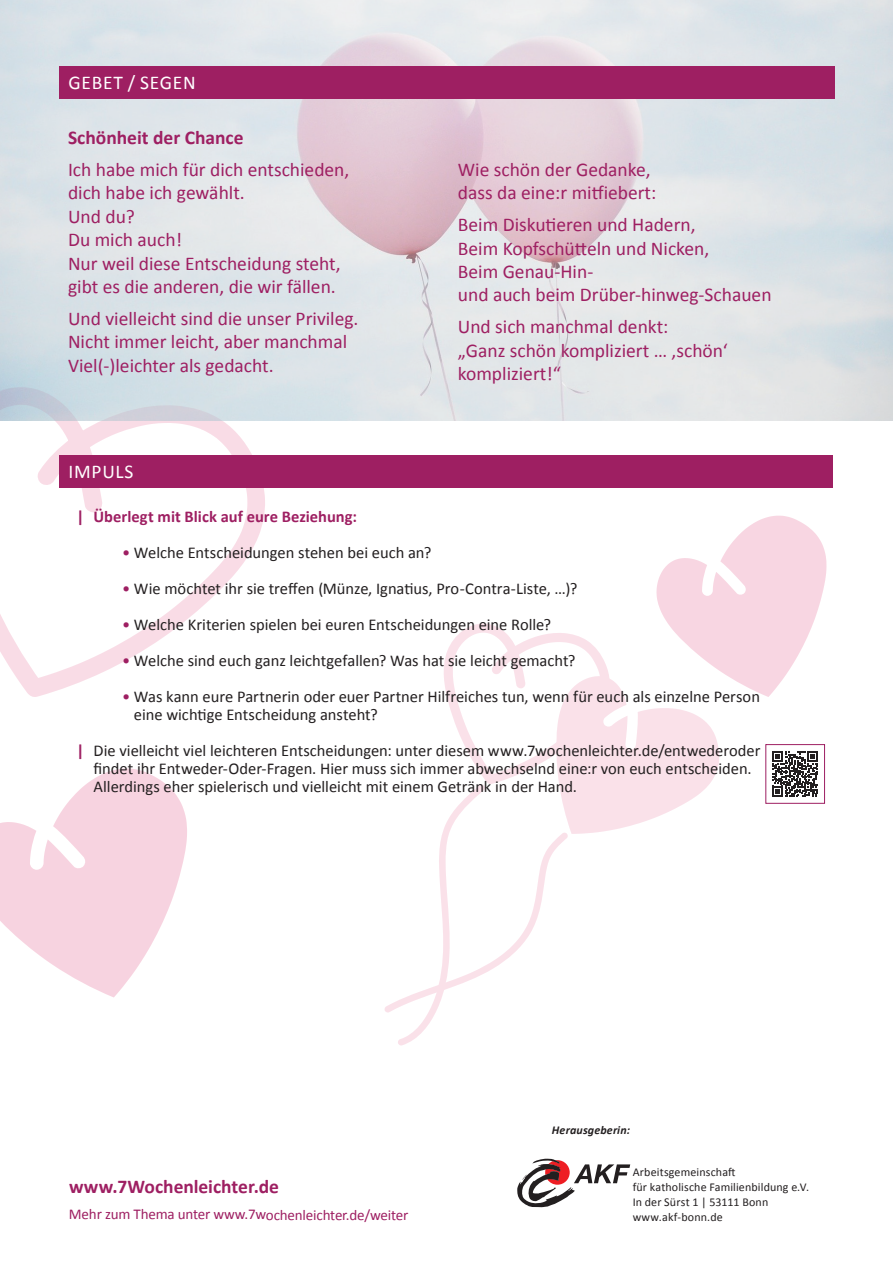
<style>
.page{position:relative;width:893px;height:1263px;background:#fff}
.page>*{position:absolute;margin:0;border:0;box-sizing:border-box;transform-origin:0 0}
.Zitat{font:19.5px/23.4px "Calibri";color:#9e1f62}
.Zitat-2{font:700 19.5px "Calibri";color:#9e1f62}
.Impuls_HEAD{font:19.5px "Calibri";letter-spacing:.04em;color:#fff}
.Impuls_Copy{font:16.5px/18px "Calibri";letter-spacing:-.005em;color:#231f20}
.Impuls_Aufzählung{font:16.5px/18px "Calibri";color:#231f20}
.Impuls_Aufzählung-2{font:700 16.5px "Calibri";color:#9e1f62}
.Hinweis{font:15px "Calibri";letter-spacing:-.015em;color:#9e1f62}
.t1{font:12px/15px "Calibri";letter-spacing:.01em;color:#231f20}
.t2{font:italic 700 12px "Calibri";letter-spacing:.01em;color:#231f20}
.s1{color:#9e1f62}
.s2{font-weight:700;color:#9e1f62}
</style>
<div class="page">
<svg style="left:517px;top:1158px;width:114px;height:49px"></svg>
<svg style="left:0;top:421px;width:265px;height:276px"></svg>
<svg style="left:0;top:768px;width:187px;height:229px"></svg>
<svg style="left:384px;top:516px;width:442px;height:530px"></svg>
<div style="left:765px;top:744px;width:60px;height:60px;border:1px solid #9e1f62"></div>
<img style="left:0;top:0;width:893px;height:421px">
<div style="left:60px;top:66px;width:775px;height:32px;background:#9e1f62"></div>
<div style="left:60px;top:455px;width:773px;height:32px;background:#9e1f62"></div>
<p class="Impuls_HEAD" style="left:68px;top:70px;width:129px">GEBET / SEGEN</p>
<p class="Zitat-2" style="left:68px;top:125px;width:177px">Schönheit der Chance</p>
<p class="Zitat" style="left:68px;top:158px;width:283px">Ich habe mich für dich entschieden, dich habe ich gewählt.<br>Und du?<br>Du mich auch!<br>Nur weil diese Entscheidung steht, gibt es die anderen, die wir fällen.</p>
<p class="Zitat" style="left:68px;top:307px;width:292px">Und vielleicht sind die unser Privileg.<br>Nicht immer leicht, aber manchmal<br>Viel(-)leichter als gedacht.</p>
<p class="Zitat" style="left:458px;top:158px;width:200px">Wie schön der Gedanke, dass da eine:r mitfiebert:</p>
<p class="Zitat" style="left:458px;top:213px;width:315px">Beim Diskutieren und Hadern,<br>Beim Kopfschütteln und Nicken,<br>Beim Genau-Hin-<br>und auch beim Drüber-hinweg-Schauen</p>
<p class="Zitat" style="left:458px;top:315px;width:271px">Und sich manchmal denkt:<br>„Ganz schön kompliziert … ‚schön‘ kompliziert!“</p>
<p class="Impuls_HEAD" style="left:68px;top:459px;width:67px">IMPULS</p>
<p class="Impuls_Aufzählung-2" style="left:77px;top:506px;width:282px">| Überlegt mit Blick auf eure Beziehung:</p>
<p class="Impuls_Copy" style="left:122px;top:544px;width:311px"><span class="s1">•</span> Welche Entscheidungen stehen bei euch an?</p>
<p class="Impuls_Copy" style="left:122px;top:580px;width:457px"><span class="s1">•</span> Wie möchtet ihr sie treffen (Münze, Ignatius, Pro-Contra-Liste, …)?</p>
<p class="Impuls_Copy" style="left:122px;top:616px;width:431px"><span class="s1">•</span> Welche Kriterien spielen bei euren Entscheidungen eine Rolle?</p>
<p class="Impuls_Copy" style="left:122px;top:652px;width:455px"><span class="s1">•</span> Welche sind euch ganz leichtgefallen? Was hat sie leicht gemacht?</p>
<p class="Impuls_Copy" style="left:134px;top:688px;width:627px;text-indent:-12px"><span class="s1">•</span> Was kann eure Partnerin oder euer Partner Hilfreiches tun, wenn für euch als einzelne Person eine wichtige Entscheidung ansteht?</p>
<p class="Impuls_Aufzählung" style="left:94px;top:742px;width:668px;text-indent:-17px"><span class="s2">|</span> Die vielleicht viel leichteren Entscheidungen: unter diesem www.7wochenleichter.de/entwederoder findet ihr Entweder-Oder-Fragen. Hier muss sich immer abwechselnd eine:r von euch entscheiden.<br>Allerdings eher spielerisch und vielleicht mit einem Getränk in der Hand.</p>
<p class="t2" style="left:552px;top:1122px;width:80px">Herausgeberin:</p>
<p class="t1" style="left:633px;top:1164px;width:178px">Arbeitsgemeinschaft<br>für katholische Familienbildung e.V.<br>In der Sürst 1 | 53111 Bonn</p>
<p class="Zitat-2" style="left:69px;top:1174px;width:212px">www.7Wochenleichter.de</p>
<p class="Hinweis" style="left:69px;top:1205px;width:341px">Mehr zum Thema unter www.7wochenleichter.de/weiter</p>
<p class="t1" style="left:633px;top:1209px;width:92px">www.akf-bonn.de</p>
</div>
